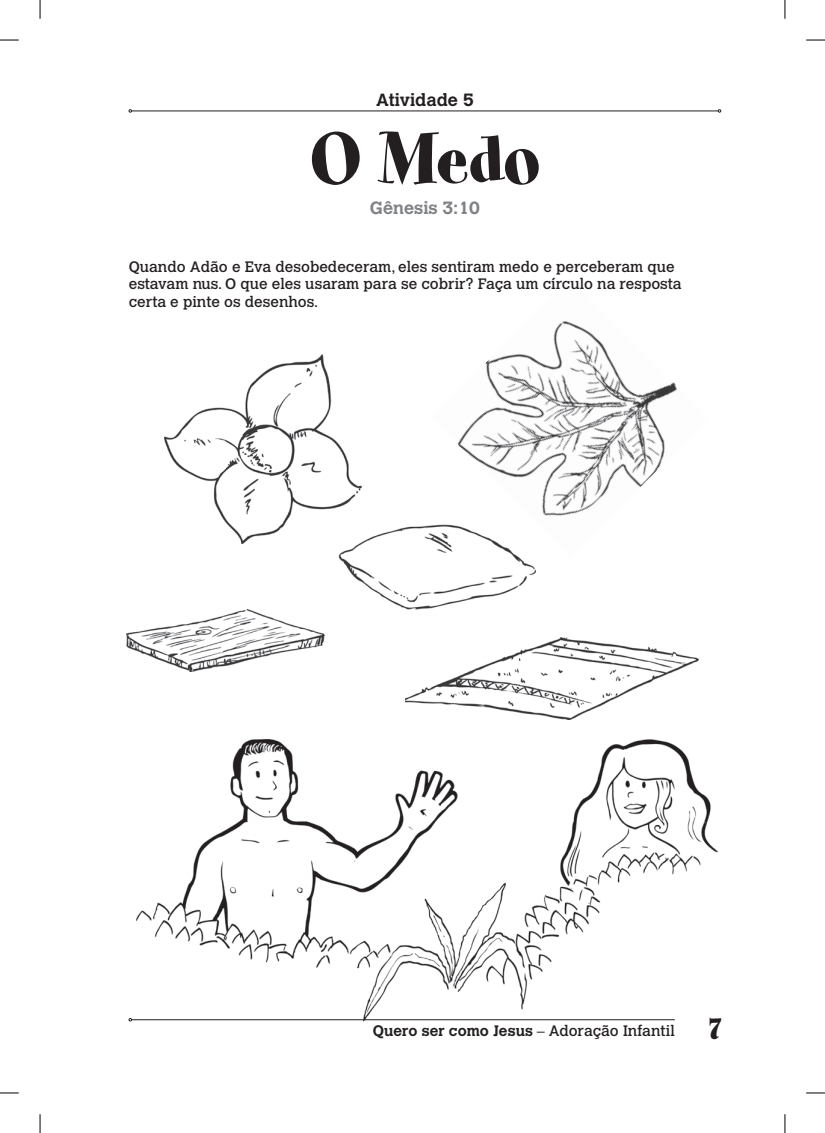
<style>
.page{position:relative;width:825px;height:1133px;background:#fff}
.page>*{position:absolute;margin:0;border:0;box-sizing:border-box;transform-origin:0 0}
.t1{font:81.25px "Spumoni LP Std";color:#231f20}
.t2{font:37.5px "Spumoni LP Std";color:#231f20}
.t3{font:700 17.5px "Calvert MT Std";color:#808285}
.t4{font:700 17.5px "Calvert MT Std";color:#231f20}
.t5{font:15px/17.2px "Calvert MT Std";color:#231f20}
.t6{font:700 15px "Calvert MT Std";letter-spacing:.005em;color:#231f20}
.s1{font-weight:400}
</style>
<div class="page">
<hr style="left:131px;top:111px;width:587px;height:1px;background:#231f20">
<img style="left:137px;top:739px;width:581px;height:283px">
<hr style="left:131px;top:1019px;width:543px;height:1px;background:#231f20">
<img style="left:164px;top:355px;width:197px;height:188px">
<img style="left:127px;top:609px;width:197px;height:62px">
<img style="left:457px;top:321px;width:220px;height:195px">
<img style="left:405px;top:637px;width:292px;height:82px">
<img style="left:338px;top:524px;width:197px;height:85px">
<svg style="left:0;top:39px;width:19px;height:2px"></svg>
<svg style="left:806px;top:39px;width:18px;height:2px"></svg>
<svg style="left:0;top:1092px;width:19px;height:1px"></svg>
<svg style="left:806px;top:1092px;width:18px;height:1px"></svg>
<svg style="left:39px;top:0;width:2px;height:19px"></svg>
<svg style="left:39px;top:1114px;width:2px;height:18px"></svg>
<svg style="left:784px;top:0;width:1px;height:19px"></svg>
<svg style="left:784px;top:1114px;width:1px;height:18px"></svg>
<p class="t4" style="left:376px;top:89px;width:99px">Atividade 5</p>
<h1 class="t1" style="left:309px;top:118px;width:233px">O Medo</h1>
<p class="t3" style="left:370px;top:197px;width:111px">Gênesis 3:10</p>
<p class="t5" style="left:129px;top:258px;width:554px">Quando Adão e Eva desobedeceram, eles sentiram medo e perceberam que estavam nus. O que eles usaram para se cobrir? Faça um círculo na resposta certa e pinte os desenhos.</p>
<p class="t6" style="left:373px;top:1021px;width:303px">Quero ser como Jesus <span class="s1">– Adoração Infantil</span></p>
<h2 class="t2" style="left:708px;top:1008px;width:14px">7</h2>
</div>
